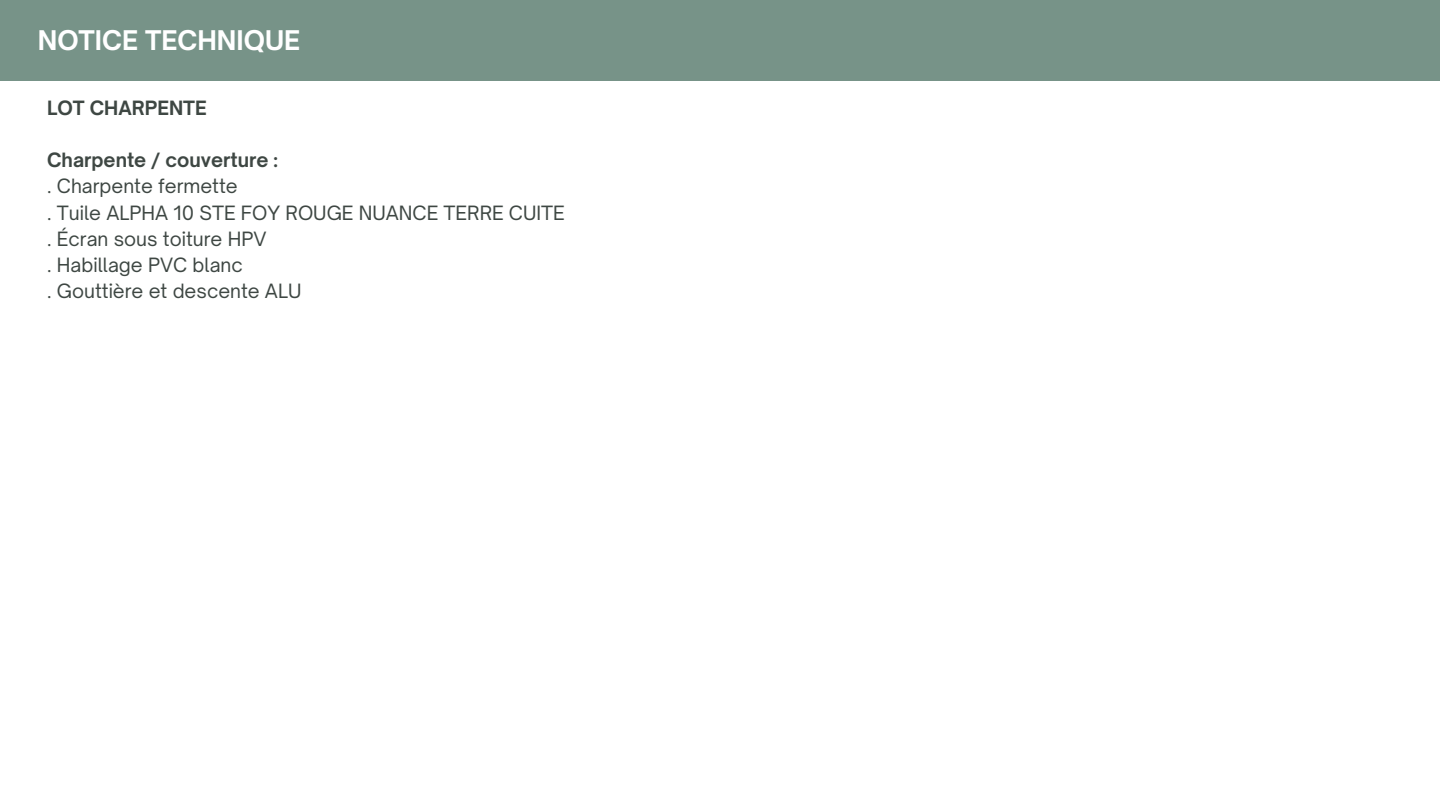
<style>
.page{position:relative;width:1440px;height:810px;background:#fff}
.page>*{position:absolute;margin:0;border:0;box-sizing:border-box;transform-origin:0 0}
.t1{font:700 25.9px "Open Sauce One";color:#fff}
.t2{font:18.9px "Open Sauce One";color:#3e4743}
.t3{font:700 18.9px "Open Sauce One";color:#3e4743}
</style>
<div class="page">
<div style="left:0;top:0;width:1440px;height:81px;background:#779388"></div>
<p class="t1" style="left:38px;top:24px;width:264px">NOTICE TECHNIQUE</p>
<p class="t3" style="left:47px;top:96px;width:161px">LOT CHARPENTE</p>
<p class="t3" style="left:47px;top:148px;width:232px">Charpente / couverture :</p>
<p class="t2" style="left:47px;top:175px;width:192px">. Charpente fermette</p>
<p class="t2" style="left:47px;top:201px;width:519px">. Tuile ALPHA 10 STE FOY ROUGE NUANCE TERRE CUITE</p>
<p class="t2" style="left:47px;top:227px;width:221px">. Écran sous toiture HPV</p>
<p class="t2" style="left:47px;top:253px;width:197px">. Habillage PVC blanc</p>
<p class="t2" style="left:47px;top:280px;width:256px">. Gouttière et descente ALU</p>
</div>
